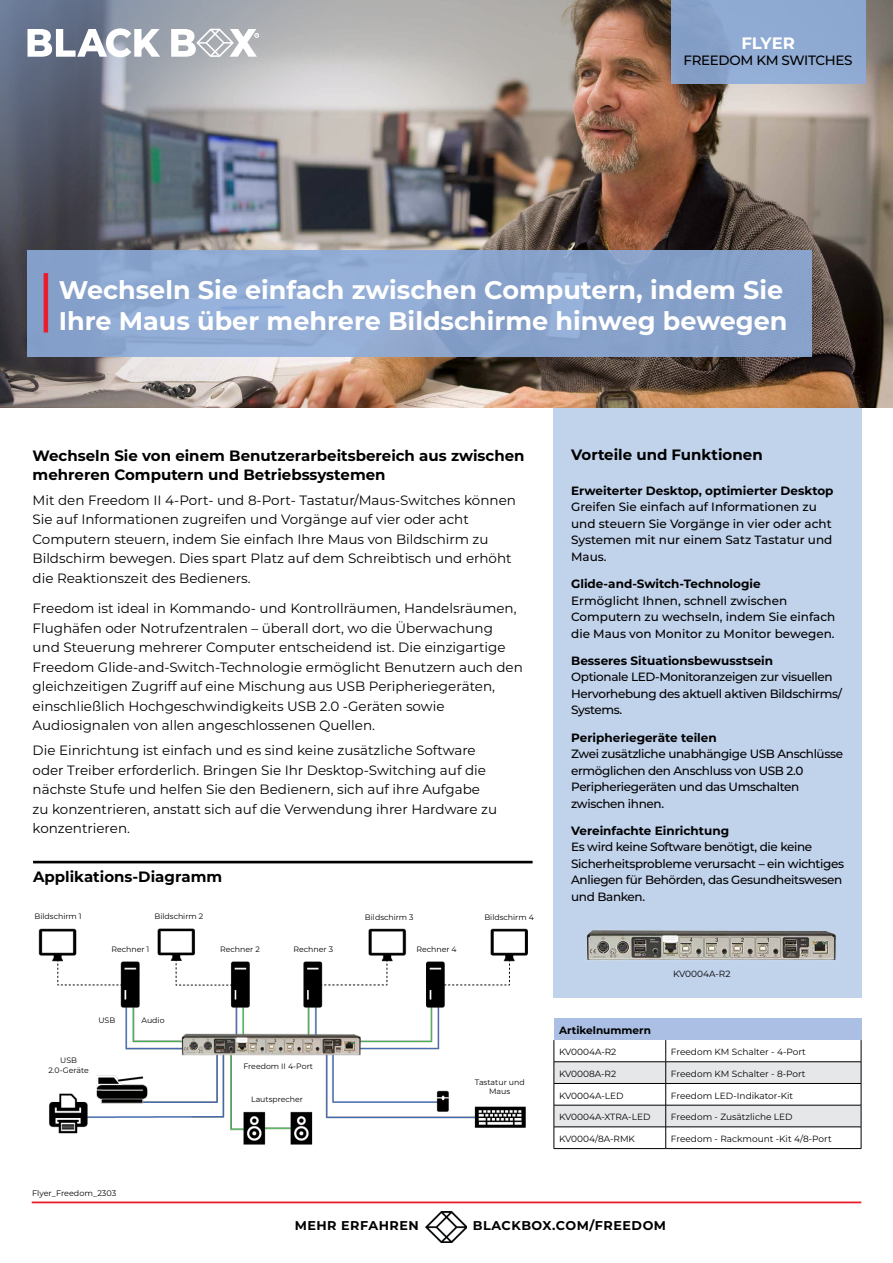
<style>
.page{position:relative;width:893px;height:1263px;background:#fff}
.page>*{position:absolute;margin:0;border:0;box-sizing:border-box;transform-origin:0 0}
.t1{font:700 25.5px/30.6px "Montserrat";color:#fff}
.t2{font:700 16.5px "Montserrat";letter-spacing:-.005em;color:#fff}
.t3{font:700 15px/19.5px "Montserrat";color:#000}
.t4{font:13.5px/19.5px "Montserrat";color:#000}
.t5{font:500 13.5px "Montserrat";letter-spacing:-.025em;color:#000}
.t6{font:700 12.75px "Montserrat";letter-spacing:.04em;color:#000}
.t7{font:500 12px/16.5px "Montserrat";letter-spacing:-.03em;color:#000}
.t8{font:500 12px/16.5px "Montserrat";color:#000}
.t9{font:700 12px "Montserrat";color:#000}
.t10{font:700 10.5px "Montserrat";color:#000}
.t11{font:9px "Montserrat";color:#000}
.t12{font:8.1px "Montserrat";color:#000}
.t13{font:7.8px/9.4px "Montserrat";color:#000;text-align:center}
</style>
<div class="page">
<hr style="left:32px;top:1201px;width:829px;height:2px;background:#e91d2d">
<img style="left:426px;top:1211px;width:41px;height:31px">
<div style="left:553px;top:407px;width:308px;height:590px;background:#c1d2eb"></div>
<hr style="left:33px;top:861px;width:500px;height:2px;background:#000">
<div style="left:554px;top:1018px;width:307px;height:22px;background:#aabfe3"></div>
<hr style="left:554px;top:1148px;width:112px;height:1px;background:#000">
<svg style="left:575px;top:1040px;width:287px;height:108px"></svg>
<hr style="left:666px;top:1148px;width:195px;height:1px;background:#000">
<img style="left:586px;top:930px;width:250px;height:31px">
<img style="left:38px;top:928px;width:537px;height:222px">
<img style="left:0;top:0;width:893px;height:407px">
<svg style="left:28px;top:28px;width:132px;height:29px"></svg>
<svg style="left:171px;top:29px;width:88px;height:28px"></svg>
<div style="left:27px;top:251px;width:784px;height:106px;background:linear-gradient(to right,#90abd4,#87a1c9)"></div>
<hr style="left:44px;top:273px;width:4px;height:59px;background:#e91d2d">
<div style="left:671px;top:0;width:194px;height:83px;background:linear-gradient(to right,#87a1c9,#91add6)"></div>
<p class="t2" style="left:741px;top:31px;width:55px">FLYER</p>
<p class="t5" style="left:683px;top:50px;width:171px">FREEDOM KM SWITCHES</p>
<h1 class="t1" style="left:59px;top:273px;width:730px">Wechseln Sie einfach zwischen Computern, indem Sie<br>Ihre Maus über mehrere Bildschirme hinweg bewegen</h1>
<p class="t3" style="left:33px;top:445px;width:494px">Wechseln Sie von einem Benutzerarbeitsbereich aus zwischen mehreren Computern und Betriebssystemen</p>
<p class="t4" style="left:33px;top:490px;width:485px">Mit den Freedom II 4-Port- und 8-Port- Tastatur/Maus-Switches können Sie auf Informationen zugreifen und Vorgänge auf vier oder acht Computern steuern, indem Sie einfach Ihre Maus von Bildschirm zu Bildschirm bewegen. Dies spart Platz auf dem Schreibtisch und erhöht die Reaktionszeit des Bedieners.</p>
<p class="t4" style="left:33px;top:598px;width:492px">Freedom ist ideal in Kommando- und Kontrollräumen, Handelsräumen, Flughäfen oder Notrufzentralen – überall dort, wo die Überwachung und Steuerung mehrerer Computer entscheidend ist. Die einzigartige Freedom Glide-and-Switch-Technologie ermöglicht Benutzern auch den gleichzeitigen Zugriff auf eine Mischung aus USB Peripheriegeräten, einschließlich Hochgeschwindigkeits USB 2.0 -Geräten sowie Audiosignalen von allen angeschlossenen Quellen.</p>
<p class="t4" style="left:33px;top:740px;width:466px">Die Einrichtung ist einfach und es sind keine zusätzliche Software oder Treiber erforderlich. Bringen Sie Ihr Desktop-Switching auf die nächste Stufe und helfen Sie den Bedienern, sich auf ihre Aufgabe zu konzentrieren, anstatt sich auf die Verwendung ihrer Hardware zu konzentrieren.</p>
<p class="t3" style="left:33px;top:866px;width:191px">Applikations-Diagramm</p>
<p class="t13" style="left:34px;top:912px;width:49px">Bildschirm 1</p>
<p class="t13" style="left:154px;top:912px;width:50px">Bildschirm 2</p>
<p class="t13" style="left:365px;top:912px;width:50px">Bildschirm 3</p>
<p class="t13" style="left:111px;top:944px;width:40px">Rechner 1</p>
<p class="t13" style="left:220px;top:944px;width:41px">Rechner 2</p>
<p class="t13" style="left:294px;top:944px;width:41px">Rechner 3</p>
<p class="t13" style="left:416px;top:944px;width:42px">Rechner 4</p>
<p class="t13" style="left:484px;top:912px;width:51px">Bildschirm 4</p>
<p class="t13" style="left:98px;top:1015px;width:18px">USB</p>
<p class="t13" style="left:142px;top:1015px;width:25px">Audio</p>
<p class="t13" style="left:48px;top:1055px;width:42px">USB<br>2.0-Geräte</p>
<p class="t13" style="left:243px;top:1061px;width:71px">Freedom II 4-Port</p>
<p class="t13" style="left:251px;top:1094px;width:54px">Lautsprecher</p>
<p class="t13" style="left:475px;top:1077px;width:51px">Tastatur und<br>Maus</p>
<p class="t12" style="left:32px;top:1187px;width:86px">Flyer_Freedom_2303</p>
<p class="t3" style="left:571px;top:444px;width:193px">Vorteile und Funktionen</p>
<p class="t9" style="left:571px;top:482px;width:264px">Erweiterter Desktop, optimierter Desktop</p>
<p class="t8" style="left:571px;top:498px;width:263px">Greifen Sie einfach auf Informationen zu und steuern Sie Vorgänge in vier oder acht<br>Systemen mit nur einem Satz Tastatur und<br>Maus.</p>
<p class="t9" style="left:571px;top:575px;width:191px">Glide-and-Switch-Technologie</p>
<p class="t8" style="left:571px;top:591px;width:266px">Ermöglicht Ihnen, schnell zwischen<br>Computern zu wechseln, indem Sie einfach die Maus von Monitor zu Monitor bewegen.</p>
<p class="t9" style="left:571px;top:652px;width:203px">Besseres Situationsbewusstsein</p>
<p class="t7" style="left:571px;top:668px;width:272px">Optionale LED-Monitoranzeigen zur visuellen<br>Hervorhebung des aktuell aktiven Bildschirms/<br>Systems.</p>
<p class="t9" style="left:571px;top:729px;width:147px">Peripheriegeräte teilen</p>
<p class="t7" style="left:571px;top:745px;width:273px">Zwei zusätzliche unabhängige USB Anschlüsse ermöglichen den Anschluss von USB 2.0<br>Peripheriegeräten und das Umschalten zwischen ihnen.</p>
<p class="t9" style="left:571px;top:822px;width:159px">Vereinfachte Einrichtung</p>
<p class="t7" style="left:571px;top:838px;width:274px">Es wird keine Software benötigt, die keine Sicherheitsprobleme verursacht – ein wichtiges Anliegen für Behörden, das Gesundheitswesen und Banken.</p>
<p class="t11" style="left:673px;top:968px;width:59px">KV0004A-R2</p>
<p class="t10" style="left:559px;top:1022px;width:93px">Artikelnummern</p>
<p class="t11" style="left:559px;top:1046px;width:59px">KV0004A-R2</p>
<p class="t11" style="left:671px;top:1046px;width:136px">Freedom KM Schalter - 4-Port</p>
<p class="t11" style="left:559px;top:1067px;width:59px">KV0008A-R2</p>
<p class="t11" style="left:671px;top:1067px;width:136px">Freedom KM Schalter - 8-Port</p>
<p class="t11" style="left:559px;top:1089px;width:66px">KV0004A-LED</p>
<p class="t11" style="left:671px;top:1089px;width:124px">Freedom LED-Indikator-Kit</p>
<p class="t11" style="left:559px;top:1111px;width:93px">KV0004A-XTRA-LED</p>
<p class="t11" style="left:671px;top:1111px;width:123px">Freedom - Zusätzliche LED</p>
<p class="t11" style="left:559px;top:1133px;width:77px">KV0004/8A-RMK</p>
<p class="t11" style="left:671px;top:1133px;width:162px">Freedom - Rackmount -Kit 4/8-Port</p>
<p class="t6" style="left:295px;top:1216px;width:126px">MEHR ERFAHREN</p>
<p class="t6" style="left:473px;top:1216px;width:195px">BLACKBOX.COM/FREEDOM</p>
</div>
